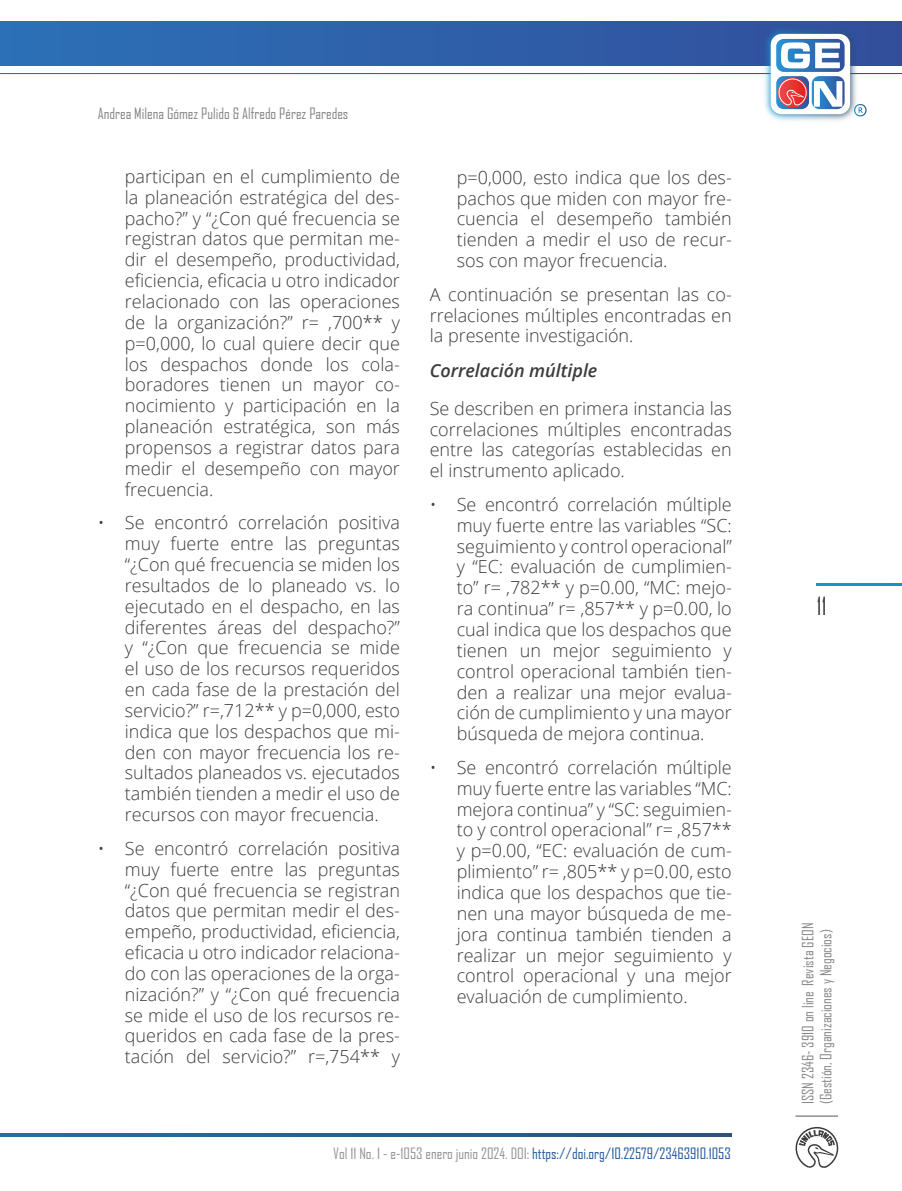
<style>
.page{position:relative;width:902px;height:1191px;background:#fff}
.page>*{position:absolute;margin:0;border:0;box-sizing:border-box;transform-origin:0 0}
.t1{font:24px "Agency FB";color:#3c3c3b}
.t2{font:300 18px/20.9px "Open Sans";color:#3c3c3b;text-align:justify}
.t3{font:italic 600 18px "Open Sans";color:#3c3c3b}
.t4{font:15px/18px "Agency FB";color:#878787}
.t5{font:15px "Agency FB";color:#275b9b}
.s1{color:#949494}
</style>
<div class="page">
<div style="left:0;top:22px;width:901px;height:43px;background:linear-gradient(to bottom,#2e63ac,#2e63ac)"></div>
<img style="left:715px;top:21px;width:186px;height:100px">
<div style="left:770px;top:34px;width:80px;height:80px;background:#fefefe;border-radius:11px"></div>
<svg style="left:776px;top:39px;width:68px;height:70px"></svg>
<hr style="left:795px;top:1115px;width:43px;height:1px;background:#575756">
<svg style="left:795px;top:1126px;width:43px;height:42px"></svg>
<svg style="left:0;top:1133px;width:731px;height:4px"></svg>
<hr style="left:816px;top:583px;width:85px;height:2px;background:#1692cf">
<p class="t4" style="left:98px;top:105px;width:252px">Andrea Milena Gómez Pulido &amp; Alfredo Pérez Paredes</p>
<p class="t2" style="left:125px;top:165px;width:276px">participan en el cumplimiento de la planeación estratégica del des&shy;pacho?” y “¿Con qué frecuencia se registran datos que permitan me&shy;dir el desempeño, productividad, eficiencia, eficacia u otro indicador relacionado con las operaciones de la organización?” r= ,700** y p=0,000, lo cual quiere decir que los despachos donde los cola&shy;boradores tienen un mayor co&shy;nocimiento y participación en la planeación estratégica, son más propensos a registrar datos para medir el desempeño con mayor frecuencia.</p>
<p class="t2" style="left:125px;top:512px;width:276px;text-indent:-27px">• Se encontró correlación positiva muy fuerte entre las preguntas “¿Con qué frecuencia se miden los resultados de lo planeado vs. lo ejecutado en el despacho, en las diferentes áreas del despacho?” y “¿Con que frecuencia se mide el uso de los recursos requeridos en cada fase de la prestación del servicio?” r=,712** y p=0,000, esto indica que los despachos que mi&shy;den con mayor frecuencia los re&shy;sultados planeados vs. ejecutados también tienden a medir el uso de recursos con mayor frecuencia.</p>
<p class="t2" style="left:125px;top:837px;width:276px;text-indent:-27px">• Se encontró correlación positiva muy fuerte entre las preguntas “¿Con qué frecuencia se registran datos que permitan medir el des&shy;empeño, productividad, eficiencia, eficacia u otro indicador relaciona&shy;do con las operaciones de la orga&shy;nización?” y “¿Con qué frecuencia se mide el uso de los recursos re&shy;queridos en cada fase de la pres&shy;tación del servicio?” r=,754** y</p>
<p class="t2" style="left:456px;top:166px;width:276px">p=0,000, esto indica que los des&shy;pachos que miden con mayor fre&shy;cuencia el desempeño también tienden a medir el uso de recur&shy;sos con mayor frecuencia.</p>
<p class="t2" style="left:429px;top:283px;width:303px">A continuación se presentan las co&shy;rrelaciones múltiples encontradas en la presente investigación.</p>
<p class="t3" style="left:429px;top:358px;width:169px">Correlación múltiple</p>
<p class="t2" style="left:429px;top:397px;width:303px">Se describen en primera instancia las correlaciones múltiples encontradas entre las categorías establecidas en el instrumento aplicado.</p>
<p class="t2" style="left:456px;top:493px;width:276px;text-indent:-27px">• Se encontró correlación múltiple muy fuerte entre las variables “SC: seguimiento y control operacional” y “EC: evaluación de cumplimien&shy;to” r= ,782** y p=0.00, “MC: mejo&shy;ra continua” r= ,857** y p=0.00, lo cual indica que los despachos que tienen un mejor seguimiento y control operacional también tien&shy;den a realizar una mejor evalua&shy;ción de cumplimiento y una mayor búsqueda de mejora continua.</p>
<p class="t2" style="left:456px;top:756px;width:276px;text-indent:-27px">• Se encontró correlación múltiple muy fuerte entre las variables “MC: mejora continua” y “SC: seguimien&shy;to y control operacional” r= ,857** y p=0.00, “EC: evaluación de cum&shy;plimiento” r= ,805** y p=0.00, esto indica que los despachos que tie&shy;nen una mayor búsqueda de me&shy;jora continua también tienden a realizar un mejor seguimiento y control operacional y una mejor evaluación de cumplimiento.</p>
<p class="t5" style="left:333px;top:1144px;width:399px"><span class="s1">Vol 11 No. 1 - e-1053 enero junio 2024. DOI:</span> https://doi.org/10.22579/23463910.1053</p>
<h1 class="t1" style="left:816px;top:591px;width:11px">11</h1>
<p class="t4" style="left:798px;top:1104px;width:183px;rotate:-90deg">ISSN 2346- 3910 on line Revista GEON (Gestión, Organizaciones y Negocios)</p>
</div>
